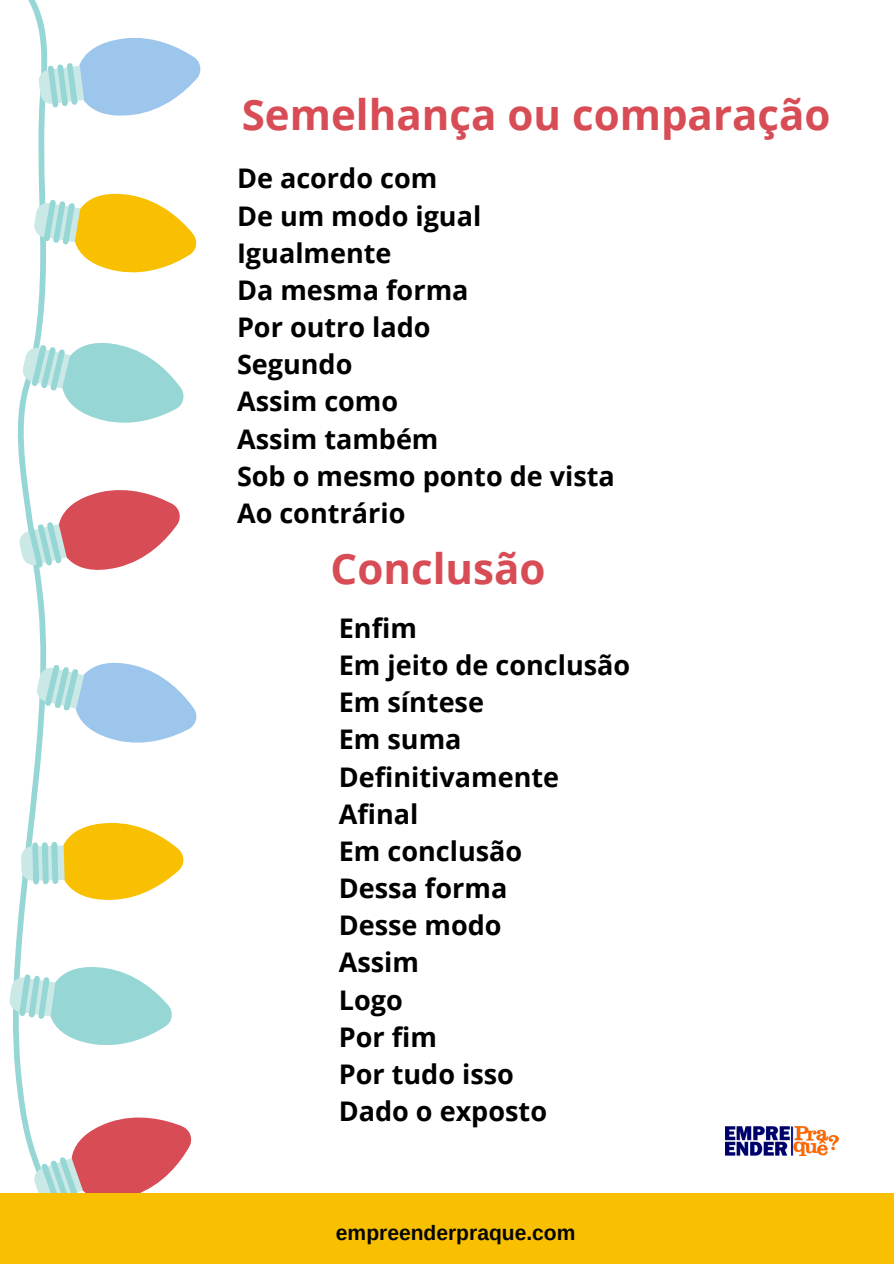
<style>
.page{position:relative;width:894px;height:1264px;background:#fff}
.page>*{position:absolute;margin:0;border:0;box-sizing:border-box;transform-origin:0 0}
.t1{font:700 42px "Open Sans";color:#d74c55}
.t2{font:700 27px/37.2px "Open Sans";color:#000}
.t3{font:700 21px "Arimo";color:#050505}
</style>
<div class="page">
<svg style="left:13px;top:0;width:34px;height:1162px"></svg>
<svg style="left:33px;top:1112px;width:159px;height:80px"></svg>
<svg style="left:9px;top:960px;width:163px;height:88px"></svg>
<svg style="left:21px;top:822px;width:163px;height:79px"></svg>
<svg style="left:36px;top:654px;width:161px;height:93px"></svg>
<svg style="left:18px;top:485px;width:162px;height:93px"></svg>
<svg style="left:22px;top:334px;width:162px;height:93px"></svg>
<svg style="left:33px;top:187px;width:164px;height:89px"></svg>
<svg style="left:38px;top:35px;width:163px;height:86px"></svg>
<div style="left:0;top:1192px;width:893px;height:71px;background:#f8c000"></div>
<img style="left:725px;top:1126px;width:113px;height:29px">
<h1 class="t1" style="left:242px;top:85px;width:590px">Semelhança ou comparação</h1>
<p class="t2" style="left:237px;top:159px;width:379px">De acordo com<br>De um modo igual<br>Igualmente<br>Da mesma forma<br>Por outro lado<br>Segundo<br>Assim como<br>Assim também<br>Sob o mesmo ponto de vista<br>Ao contrário</p>
<h1 class="t1" style="left:330px;top:539px;width:216px">Conclusão</h1>
<p class="t2" style="left:339px;top:608px;width:293px">Enfim<br>Em jeito de conclusão<br>Em síntese<br>Em suma<br>Definitivamente<br>Afinal<br>Em conclusão<br>Dessa forma<br>Desse modo<br>Assim<br>Logo<br>Por fim<br>Por tudo isso<br>Dado o exposto</p>
<p class="t3" style="left:336px;top:1220px;width:241px">empreenderpraque.com</p>
</div>
